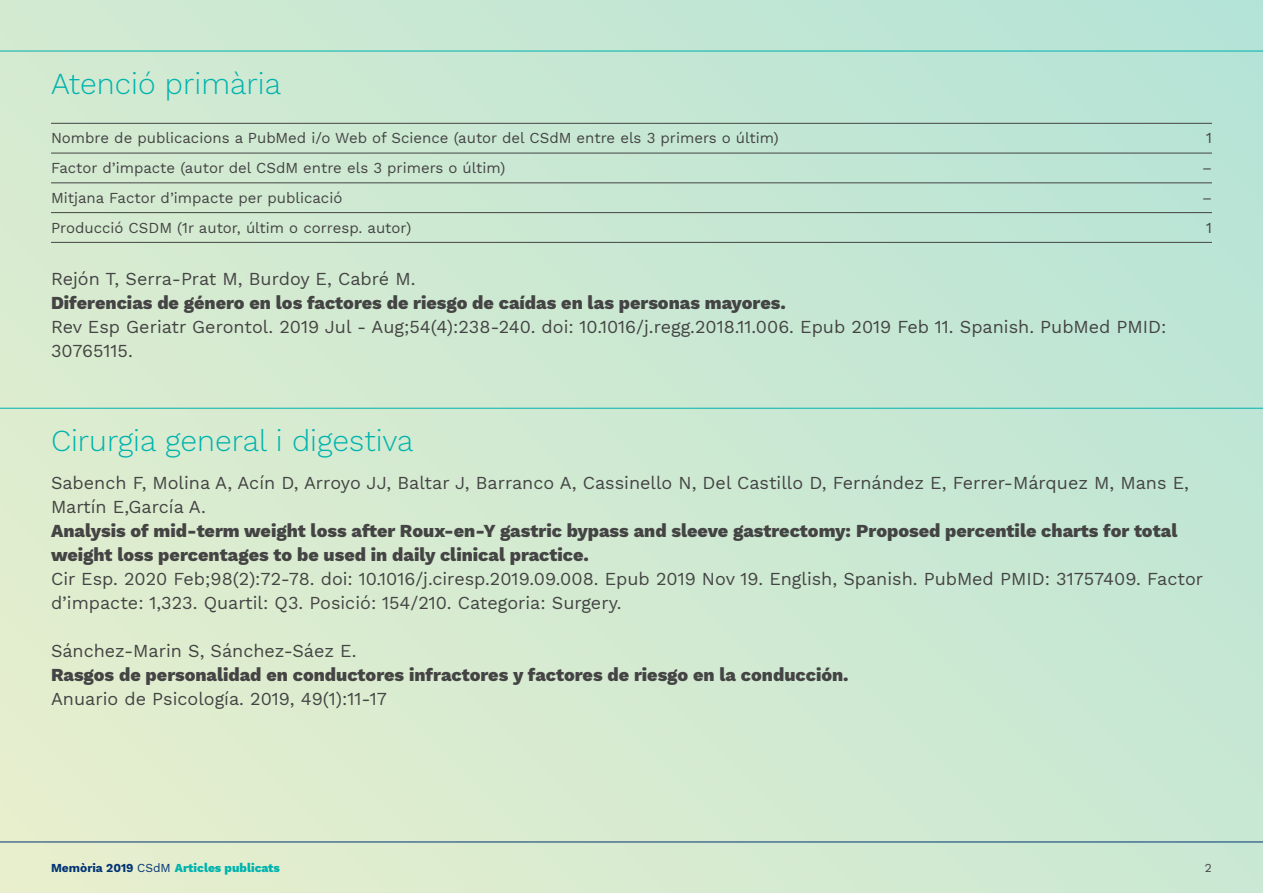
<style>
.page{position:relative;width:1263px;height:893px;background:#fff}
.page>*{position:absolute;margin:0;border:0;box-sizing:border-box;transform-origin:0 0}
.t1{font:300 30px "Work Sans";color:#00b3ae}
.t2{font:18px/24px "Work Sans";color:#444}
.t3{font:800 18px/24px "Work Sans";color:#444}
.t4{font:15px/30px "Work Sans";color:#444}
.t5{font:800 12px "Work Sans";color:#00b3ae}
.t6{font:12px "Work Sans";color:#444}
.s1{font-weight:700;color:#023474}
.s2{font-weight:400;color:#023474}
</style>
<div class="page">
<div style="left:0;top:0;width:1263px;height:893px;background:linear-gradient(to right,#deeccf,#bee5d5)"></div>
<hr style="left:0;top:842px;width:1263px;height:1px;background:#023474">
<hr style="left:0;top:408px;width:1263px;height:1px;background:#00b3ae">
<hr style="left:0;top:51px;width:1263px;height:1px;background:#00b3ae">
<hr style="left:51px;top:123px;width:1161px;height:1px;background:#444">
<hr style="left:51px;top:153px;width:1161px;height:1px;background:#444">
<hr style="left:51px;top:182px;width:1161px;height:1px;background:#444">
<hr style="left:51px;top:212px;width:1161px;height:1px;background:#444">
<hr style="left:51px;top:242px;width:1161px;height:1px;background:#444">
<h1 class="t1" style="left:51px;top:61px;width:231px">Atenció primària</h1>
<p class="t4" style="left:51px;top:122px;width:729px">Nombre de publicacions a PubMed i/o Web of Science (autor del CSdM entre els 3 primers o últim)<br>Factor d’impacte (autor del CSdM entre els 3 primers o últim)<br>Mitjana Factor d’impacte per publicació<br>Producció CSDM (1r autor, últim o corresp. autor)</p>
<p class="t4" style="left:1202px;top:122px;width:11px;text-align:justify">1 – – 1</p>
<p class="t2" style="left:51px;top:266px;width:366px">Rejón T, Serra-Prat M, Burdoy E, Cabré M.</p>
<p class="t3" style="left:51px;top:290px;width:736px">Diferencias de género en los factores de riesgo de caídas en las personas mayores.</p>
<p class="t2" style="left:51px;top:314px;width:1117px">Rev Esp Geriatr Gerontol. 2019 Jul - Aug;54(4):238-240. doi: 10.1016/j.regg.2018.11.006. Epub 2019 Feb 11. Spanish. PubMed PMID:<br>30765115.</p>
<h1 class="t1" style="left:51px;top:418px;width:364px">Cirurgia general i digestiva</h1>
<p class="t2" style="left:51px;top:470px;width:1139px">Sabench F, Molina A, Acín D, Arroyo JJ, Baltar J, Barranco A, Cassinello N, Del Castillo D, Fernández E, Ferrer-Márquez M, Mans E,<br>Martín E,García A.</p>
<p class="t3" style="left:51px;top:518px;width:1128px">Analysis of mid-term weight loss after Roux-en-Y gastric bypass and sleeve gastrectomy: Proposed percentile charts for total weight loss percentages to be used in daily clinical practice.</p>
<p class="t2" style="left:51px;top:566px;width:1154px">Cir Esp. 2020 Feb;98(2):72-78. doi: 10.1016/j.ciresp.2019.09.008. Epub 2019 Nov 19. English, Spanish. PubMed PMID: 31757409. Factor d’impacte: 1,323. Quartil: Q3. Posició: 154/210. Categoria: Surgery.</p>
<p class="t2" style="left:51px;top:638px;width:307px">Sánchez-Marin S, Sánchez-Sáez E.</p>
<p class="t3" style="left:51px;top:662px;width:799px">Rasgos de personalidad en conductores infractores y factores de riesgo en la conducción.</p>
<p class="t2" style="left:51px;top:686px;width:337px">Anuario de Psicología. 2019, 49(1):11-17</p>
<p class="t5" style="left:51px;top:859px;width:230px"><span class="s1">Memòria 2019</span> <span class="s2">CSdM</span> Articles publicats</p>
<p class="t6" style="left:1205px;top:859px;width:8px">2</p>
</div>
